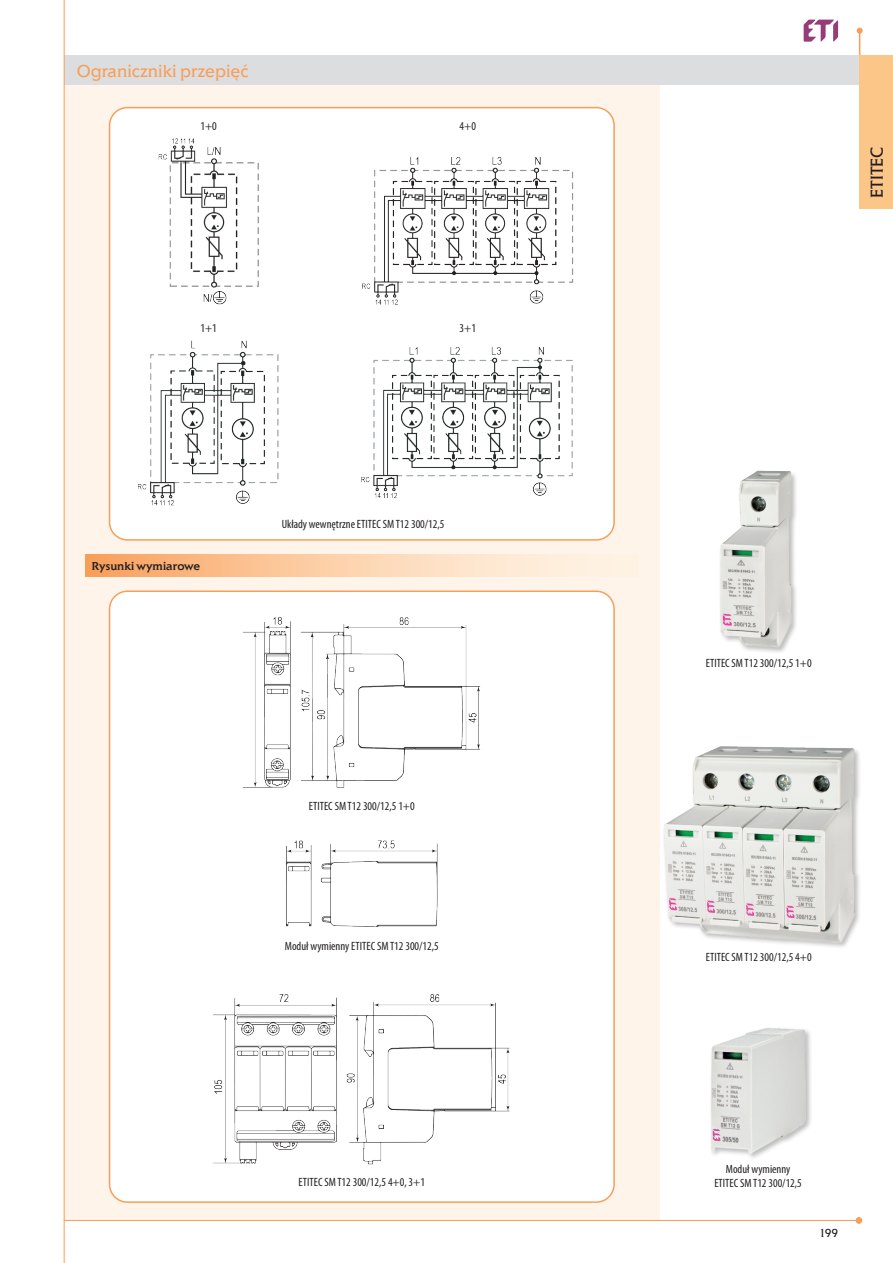
<style>
.page{position:relative;width:893px;height:1263px;background:#fff}
.page>*{position:absolute;margin:0;border:0;box-sizing:border-box;transform-origin:0 0}
.t1{font:18px "Elan Itc TEE";color:#f89e58}
.t2{font:18px "Elan Itc TEE";color:#231f20}
.fot__podpis{font:condensed 12px "Myriad Pro";color:#231f20}
.zastosowanie{font:500 12px "Elan Itc TEE";color:#231f20}
.tabela_center{font:condensed 12px "Myriad Pro";color:#231f20}
.t3{font:12px "Elan Itc TEE";color:#231f20}
</style>
<div class="page">
<svg style="left:804px;top:20px;width:34px;height:22px"></svg>
<div style="left:64px;top:85px;width:596px;height:1135px;background:#fef4ea"></div>
<div style="left:64px;top:55px;width:796px;height:30px;background:#dcdddf"></div>
<svg style="left:857px;top:28px;width:6px;height:27px"></svg>
<hr style="left:64px;top:1220px;width:792px;height:1px;background:#f89e58">
<div style="left:856px;top:1217px;width:6px;height:7px;background:#f89e58;border-radius:50%"></div>
<hr style="left:64px;top:0;width:1px;height:1263px;background:#f89e58">
<div style="left:859px;top:55px;width:34px;height:154px;background:#fdc689"></div>
<img style="left:664px;top:746px;width:194px;height:201px">
<img style="left:720px;top:470px;width:76px;height:182px">
<div style="left:710px;top:1026px;width:102px;height:134px;background:#231f20;opacity:.3"></div>
<img style="left:711px;top:1028px;width:94px;height:126px">
<div style="left:110px;top:591px;width:504px;height:611px;background:#fff;border-radius:18px"></div>
<div style="left:110px;top:108px;width:504px;height:432px;background:#fff;border-radius:18px"></div>
<div style="left:85px;top:555px;width:553px;height:21px;background:linear-gradient(to right,#f9a664,#fffdf5)"></div>
<img style="left:158px;top:138px;width:101px;height:167px">
<img style="left:362px;top:157px;width:211px;height:148px">
<img style="left:362px;top:347px;width:211px;height:152px">
<img style="left:138px;top:340px;width:141px;height:165px">
<img style="left:242px;top:617px;width:239px;height:171px">
<img style="left:286px;top:840px;width:152px;height:86px">
<img style="left:213px;top:994px;width:297px;height:171px">
<p class="t1" style="left:77px;top:60px;width:173px">Ograniczniki przepięć</p>
<p class="tabela_center" style="left:200px;top:118px;width:18px">1+0</p>
<p class="tabela_center" style="left:460px;top:118px;width:18px">4+0</p>
<p class="tabela_center" style="left:200px;top:320px;width:18px">1+1</p>
<p class="tabela_center" style="left:460px;top:320px;width:18px">3+1</p>
<p class="zastosowanie" style="left:92px;top:559px;width:110px">Rysunki wymiarowe</p>
<p class="fot__podpis" style="left:282px;top:516px;width:164px">Układy wewnętrzne ETITEC SM T12 300/12,5</p>
<p class="fot__podpis" style="left:309px;top:799px;width:107px">ETITEC SM T12 300/12,5 1+0</p>
<p class="fot__podpis" style="left:285px;top:938px;width:155px">Moduł wymienny ETITEC SM T12 300/12,5</p>
<p class="fot__podpis" style="left:299px;top:1174px;width:128px">ETITEC SM T12 300/12,5 4+0, 3+1</p>
<h1 class="t2" style="left:866px;top:198px;width:53px;rotate:-90deg">ETITEC</h1>
<p class="fot__podpis" style="left:706px;top:655px;width:107px">ETITEC SM T12 300/12,5 1+0</p>
<p class="fot__podpis" style="left:706px;top:949px;width:107px">ETITEC SM T12 300/12,5 4+0</p>
<p class="fot__podpis" style="left:726px;top:1162px;width:66px">Moduł wymienny</p>
<p class="fot__podpis" style="left:714px;top:1175px;width:89px">ETITEC SM T12 300/12,5</p>
<p class="t3" style="left:819px;top:1226px;width:21px">199</p>
</div>
